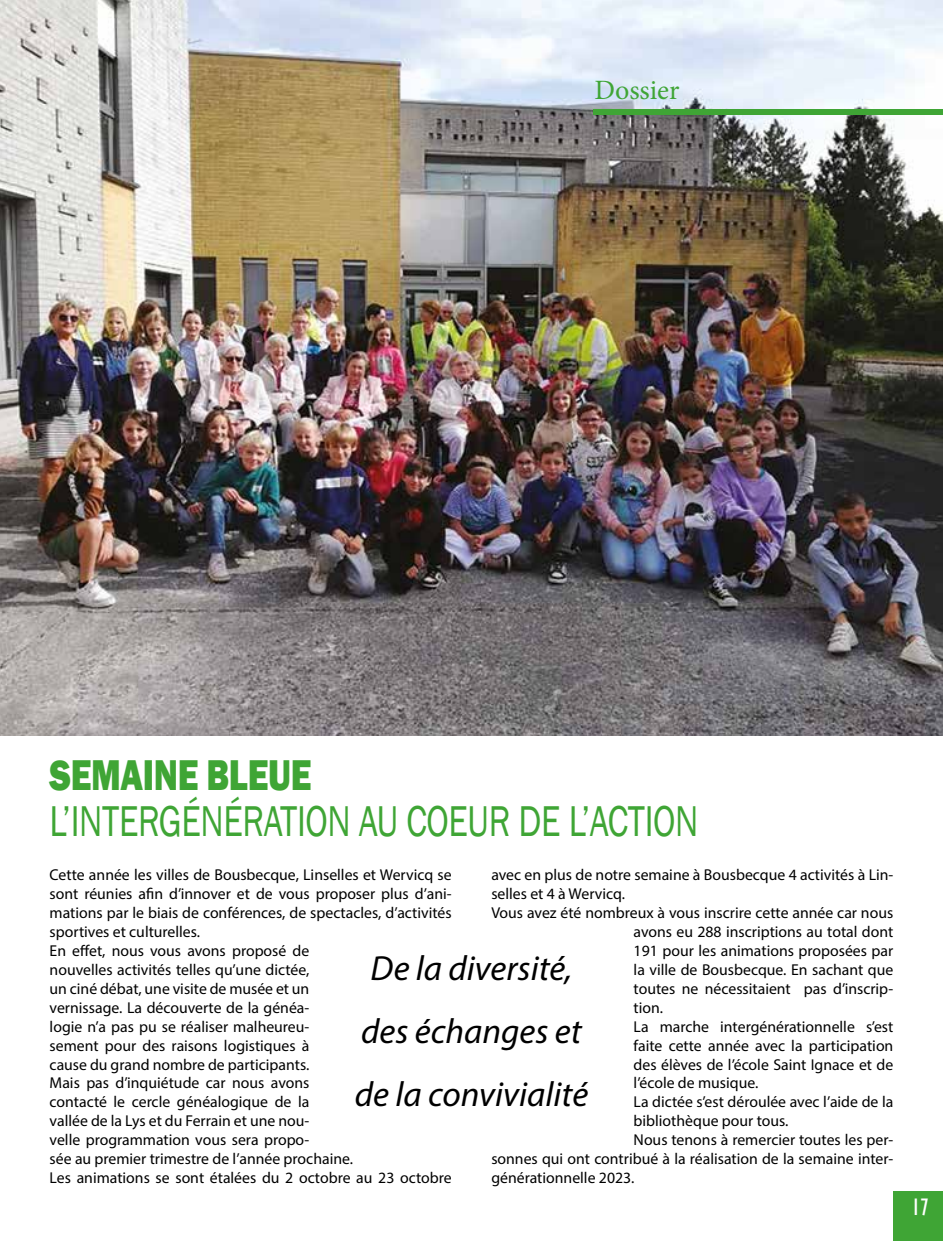
<style>
.page{position:relative;width:943px;height:1241px;background:#fff}
.page>*{position:absolute;margin:0;border:0;box-sizing:border-box;transform-origin:0 0}
.t1{font:44.27px "Franklin Gothic";letter-spacing:-.01em;color:#3fa535;scale:.8 1}
.t2{font:800 44.27px "Franklin Gothic";letter-spacing:-.01em;color:#3fa535;scale:.8 1}
.t3{font:italic 35px/63px "Myriad Pro";color:#000;text-align:center}
.t4{font:28px "Minion Pro";color:#3fa535}
.t5{font:condensed 24.5px "Gill Sans";color:#fff}
.t6{font:15.75px/18.9px "Myriad Pro";color:#000}
</style>
<div class="page">
<div style="left:893px;top:1191px;width:50px;height:49px;background:#3fa535"></div>
<img style="left:0;top:0;width:943px;height:735px">
<img style="left:0;top:0;width:1px;height:357px">
<div style="left:593px;top:109px;width:350px;height:5px;background:#3fa535"></div>
<h3 class="t4" style="left:594px;top:71px;width:87px">Dossier</h3>
<h1 class="t2" style="left:50px;top:746px;width:328px">SEMAINE BLEUE</h1>
<h1 class="t1" style="left:50px;top:793px;width:812px">L’INTERGÉNÉRATION AU COEUR DE L’ACTION</h1>
<p class="t6" style="left:50px;top:865px;width:403px">Cette année les villes de Bousbecque, Linselles et Wervicq se sont réunies afin d’innover et de vous proposer plus d’ani&shy;mations par le biais de conférences, de spectacles, d’activités sportives et culturelles.<br>En effet, nous vous avons proposé de<br>nouvelles activités telles qu’une dictée,<br>un ciné débat, une visite de musée et un<br>vernissage. La découverte de la généa-<br>logie n’a pas pu se réaliser malheureu-<br>sement pour des raisons logistiques à<br>cause du grand nombre de participants.<br>Mais pas d’inquiétude car nous avons<br>contacté le cercle généalogique de la<br>vallée de la Lys et du Ferrain et une nou-<br>velle programmation vous sera propo-<br>sée au premier trimestre de l’année prochaine.<br>Les animations se sont étalées du 2 octobre au 23 octobre</p>
<p class="t6" style="left:491px;top:865px;width:403px">avec en plus de notre semaine à Bousbecque 4 activités à Lin-</p>
<p class="t6" style="left:491px;top:884px;width:135px">selles et 4 à Wervicq.</p>
<p class="t6" style="left:491px;top:903px;width:403px">Vous avez été nombreux à vous inscrire cette année car nous</p>
<p class="t6" style="left:633px;top:922px;width:261px">avons eu 288 inscriptions au total dont</p>
<p class="t6" style="left:633px;top:940px;width:261px">191 pour les animations proposées par</p>
<p class="t6" style="left:633px;top:959px;width:261px">la ville de Bousbecque. En sachant que</p>
<p class="t6" style="left:633px;top:978px;width:261px">toutes ne nécessitaient pas d’inscrip-</p>
<p class="t6" style="left:633px;top:997px;width:31px">tion.</p>
<p class="t6" style="left:633px;top:1016px;width:261px">La marche intergénérationnelle s’est</p>
<p class="t6" style="left:633px;top:1035px;width:261px">faite cette année avec la participation</p>
<p class="t6" style="left:633px;top:1054px;width:261px">des élèves de l’école Saint Ignace et de</p>
<p class="t6" style="left:633px;top:1073px;width:126px">l’école de musique.</p>
<p class="t6" style="left:633px;top:1092px;width:261px">La dictée s’est déroulée avec l’aide de la</p>
<p class="t6" style="left:633px;top:1111px;width:156px">bibliothèque pour tous.</p>
<p class="t6" style="left:633px;top:1129px;width:261px">Nous tenons à remercier toutes les per-</p>
<p class="t6" style="left:491px;top:1148px;width:403px">sonnes qui ont contribué à la réalisation de la semaine inter-</p>
<p class="t6" style="left:491px;top:1167px;width:145px">générationnelle 2023.</p>
<h2 class="t3" style="left:355px;top:935px;width:235px">De la diversité, des échanges et de la convivialité</h2>
<h3 class="t5" style="left:911px;top:1191px;width:19px">01 7</h3>
</div>
